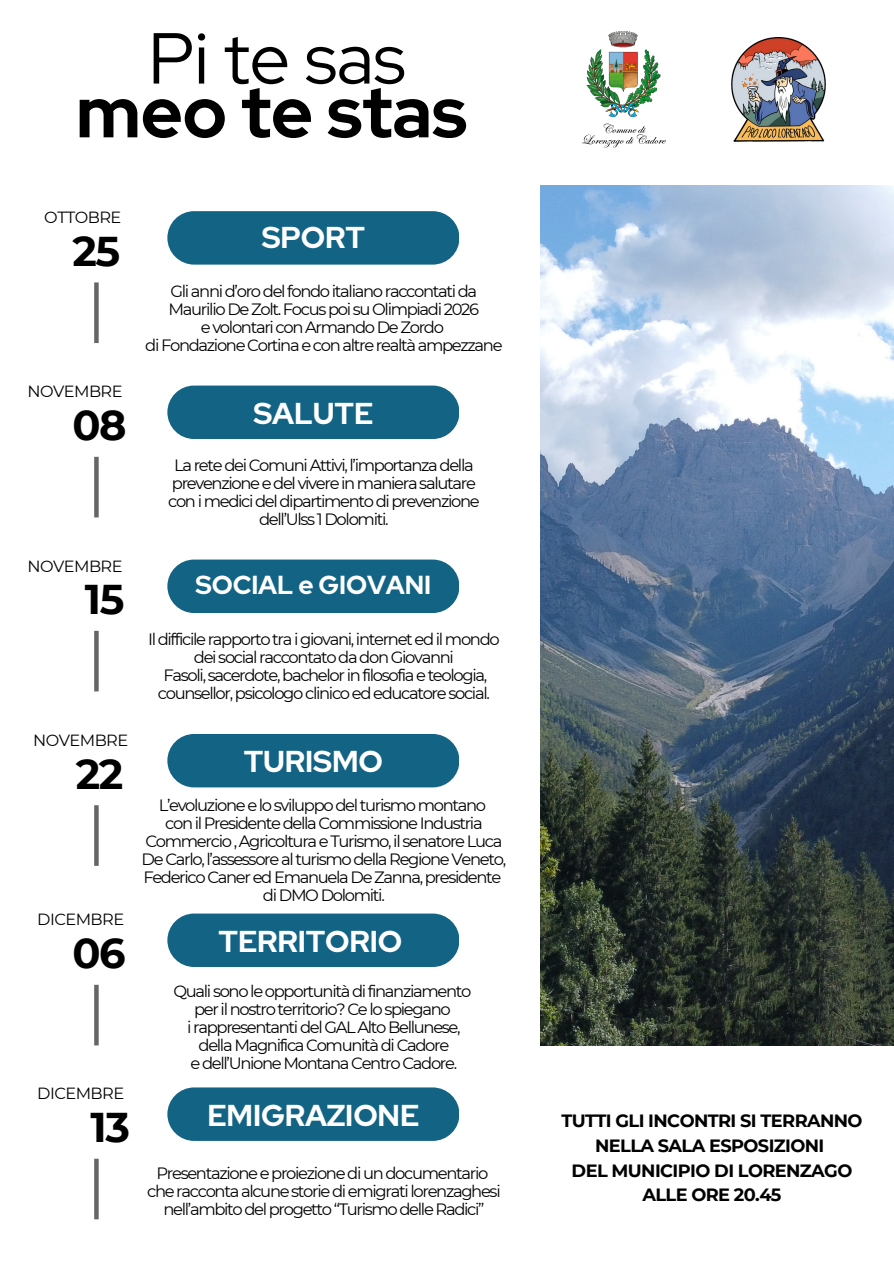
<style>
.page{position:relative;width:894px;height:1264px;background:#fff}
.page>*{position:absolute;margin:0;border:0;box-sizing:border-box;transform-origin:0 0}
.t1{font:700 72px "Red Hat Display";letter-spacing:-.005em;color:#000}
.t2{font:72px "Red Hat Display";letter-spacing:-.005em;color:#000}
.t3{font:700 41.55px "Montserrat";letter-spacing:-.035em;color:#000}
.t4{font:700 30px "Red Hat Display";letter-spacing:-.005em;color:#fff}
.t5{font:700 25.95px "Red Hat Display";letter-spacing:-.005em;color:#fff}
.t6{font:700 17.7px/24.8px "Montserrat";letter-spacing:-.035em;color:#000;text-align:center}
.t7{font:16.35px/18px "Montserrat";letter-spacing:-.08em;color:#000;text-align:center}
.t8{font:16.2px "Montserrat";letter-spacing:-.035em;color:#000}
</style>
<div class="page">
<div style="left:94px;top:282px;width:5px;height:61px;background:#666"></div>
<div style="left:94px;top:631px;width:5px;height:60px;background:#666"></div>
<div style="left:94px;top:457px;width:5px;height:60px;background:#666"></div>
<div style="left:94px;top:805px;width:5px;height:60px;background:#666"></div>
<div style="left:167px;top:211px;width:292px;height:53px;background:#126384;border-radius:27px"></div>
<div style="left:167px;top:559px;width:292px;height:54px;background:#126384;border-radius:27px"></div>
<div style="left:167px;top:385px;width:292px;height:54px;background:#126384;border-radius:27px"></div>
<div style="left:167px;top:734px;width:292px;height:53px;background:#126384;border-radius:27px"></div>
<div style="left:94px;top:984px;width:5px;height:61px;background:#666"></div>
<div style="left:167px;top:913px;width:292px;height:54px;background:#126384;border-radius:27px"></div>
<div style="left:94px;top:1158px;width:5px;height:61px;background:#666"></div>
<div style="left:167px;top:1087px;width:292px;height:53px;background:#126384;border-radius:27px"></div>
<img style="left:540px;top:186px;width:353px;height:859px">
<img style="left:582px;top:31px;width:83px;height:116px">
<img style="left:731px;top:38px;width:95px;height:103px">
<h6 class="t2" style="left:148px;top:10px;width:259px">Pi te sas</h6>
<p class="t1" style="left:76px;top:64px;width:393px">meo te stas</p>
<p class="t8" style="left:44px;top:207px;width:78px">OTTOBRE</p>
<h3 class="t3" style="left:72px;top:225px;width:49px">25</h3>
<h4 class="t8" style="left:28px;top:381px;width:96px">NOVEMBRE</h4>
<p class="t3" style="left:72px;top:400px;width:56px">08</p>
<p class="t8" style="left:28px;top:556px;width:96px">NOVEMBRE</p>
<p class="t3" style="left:85px;top:574px;width:41px">15</p>
<p class="t8" style="left:33px;top:729px;width:96px">NOVEMBRE</p>
<p class="t3" style="left:76px;top:748px;width:49px">22</p>
<h6 class="t8" style="left:37px;top:909px;width:88px">DICEMBRE</h6>
<p class="t4" style="left:262px;top:217px;width:105px">SPORT</p>
<h6 class="t7" style="left:168px;top:282px;width:312px;text-align:left">Gli anni d’oro del fondo italiano raccontati da<br>Maurilio De Zolt. Focus poi su Olimpiadi 2026</h6>
<p class="t7" style="left:201px;top:318px;width:244px">e volontari con Armando De Zordo</p>
<h3 class="t7" style="left:145px;top:336px;width:359px">di Fondazione Cortina e con altre realtà ampezzane</h3>
<h6 class="t4" style="left:253px;top:393px;width:121px">SALUTE</h6>
<p class="t7" style="left:172px;top:456px;width:305px;text-align:left">La rete dei Comuni Attivi, l’importanza della prevenzione e del vivere in maniera salutare</p>
<h5 class="t7" style="left:168px;top:492px;width:313px">con i medici del dipartimento di prevenzione dell’Ulss 1 Dolomiti.</h5>
<p class="t5" style="left:195px;top:567px;width:237px">SOCIAL e GIOVANI</p>
<p class="t7" style="left:148px;top:630px;width:353px">Il difficile rapporto tra i giovani, internet ed il mondo dei social raccontato da don Giovanni</p>
<h3 class="t7" style="left:158px;top:666px;width:333px">Fasoli, sacerdote, bachelor in filosofia e teologia, counsellor, psicologo clinico ed educatore social.</h3>
<p class="t4" style="left:244px;top:741px;width:140px">TURISMO</p>
<h3 class="t7" style="left:159px;top:796px;width:329px">L’evoluzione e lo sviluppo del turismo montano</h3>
<p class="t7" style="left:141px;top:814px;width:366px">con il Presidente della Commissione Industria Commercio , Agricoltura e Turismo, il senatore Luca De Carlo, l’assessore al turismo della Regione Veneto, Federico Caner ed Emanuela De Zanna, presidente</p>
<p class="t7" style="left:263px;top:886px;width:123px">di DMO Dolomiti.</p>
<h6 class="t3" style="left:72px;top:927px;width:55px">06</h6>
<p class="t4" style="left:218px;top:921px;width:185px">TERRITORIO</p>
<p class="t8" style="left:37px;top:1083px;width:88px">DICEMBRE</p>
<p class="t7" style="left:173px;top:981px;width:299px">Quali sono le opportunità di finanziamento</p>
<p class="t7" style="left:194px;top:999px;width:258px">per il nostro territorio? Ce lo spiegano</p>
<p class="t7" style="left:187px;top:1017px;width:275px">i rappresentanti del GAL Alto Bellunese,</p>
<h6 class="t7" style="left:198px;top:1035px;width:252px">della Magnifica Comunità di Cadore</h6>
<p class="t7" style="left:190px;top:1053px;width:268px">e dell’Unione Montana Centro Cadore.</p>
<h3 class="t3" style="left:91px;top:1101px;width:41px">13</h3>
<p class="t4" style="left:207px;top:1094px;width:213px">EMIGRAZIONE</p>
<p class="t7" style="left:156px;top:1163px;width:333px">Presentazione e proiezione di un documentario</p>
<p class="t7" style="left:147px;top:1181px;width:355px">che racconta alcune storie di emigrati lorenzaghesi nell’ambito del progetto “Turismo delle Radici”</p>
<p class="t6" style="left:561px;top:1108px;width:303px">TUTTI GLI INCONTRI SI TERRANNO<br>NELLA SALA ESPOSIZIONI<br>DEL MUNICIPIO DI LORENZAGO<br>ALLE ORE 20.45</p>
</div>
